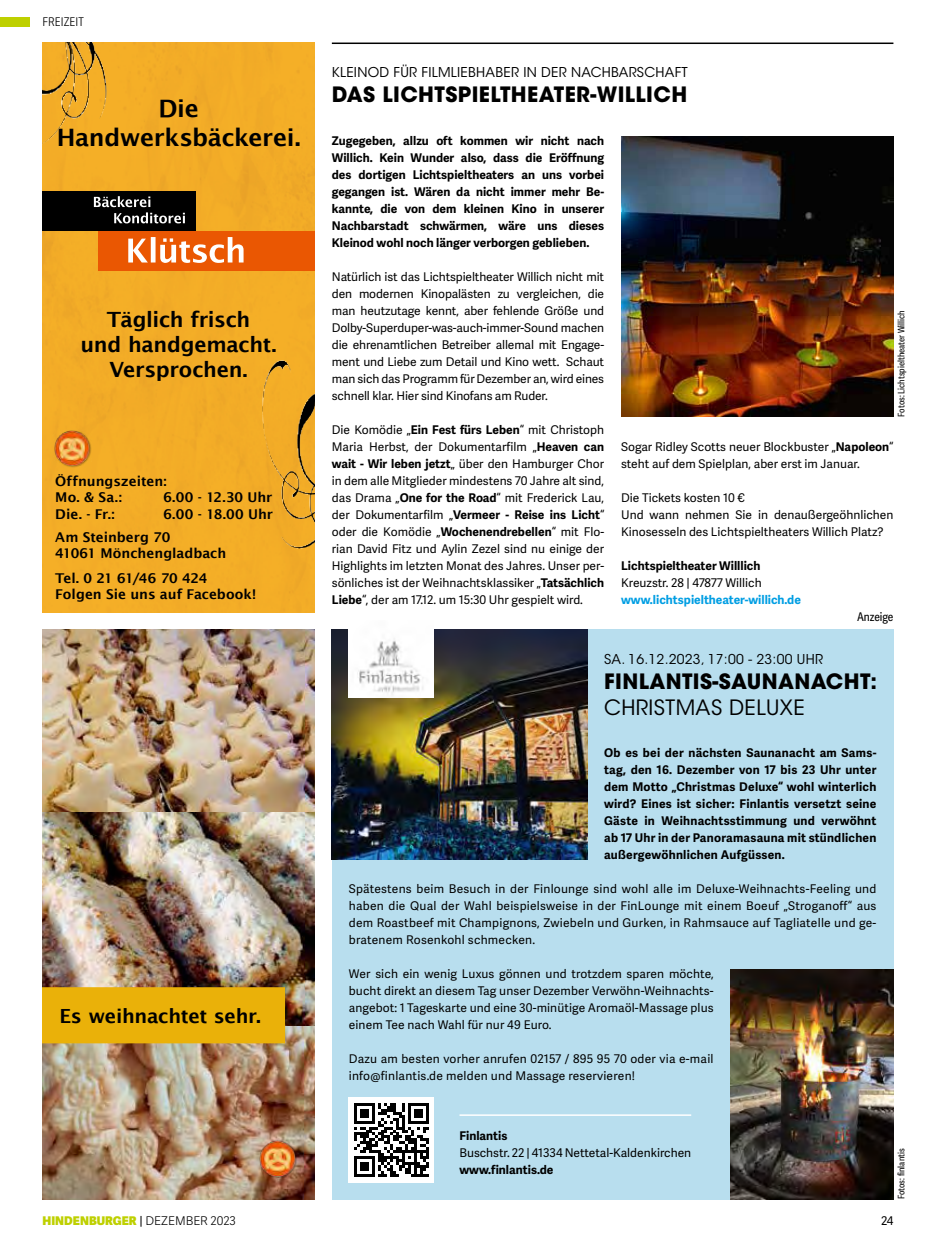
<style>
.page{position:relative;width:936px;height:1242px;background:#fff}
.page>*{position:absolute;margin:0;border:0;box-sizing:border-box;transform-origin:0 0}
.t1{font:700 24px/28.8px "Lucida Grande";letter-spacing:-.01em;color:#000;text-align:center}
.t2{font:700 21px "ITC Avant Garde Std";letter-spacing:.02em;color:#000}
.t3{font:600 21px/25.2px "Lucida Sans";letter-spacing:-.015em;color:#000;text-align:center}
.t4{font:21px "ITC Avant Garde Std";letter-spacing:.02em;color:#000}
.t5{font:700 19.5px "Lucida Grande";letter-spacing:-.015em;color:#000}
.t6{font:600 13.5px/16.2px "Lucida Sans";color:#000}
.t7{font:13.5px "ITC Avant Garde Std";letter-spacing:.02em;color:#000}
.t8{font:12px/17px "Adelle Sans";color:#000;text-align:justify}
.t9{font:700 12px/17px "Adelle Sans";color:#000;text-align:justify}
.t10{font:12px/17px "Adelle Sans";letter-spacing:.02em;color:#000}
.t11{font:700 12px "Adelle Sans";color:#009ee3}
.t12{font:800 12px "Adelle Sans";color:#bed000}
.t13{font:300 12px "Adelle Sans Cnd";letter-spacing:.01em;color:#000}
.t14{font:12px "Adelle Sans Cnd";color:#000}
.t15{font:9px "Adelle Sans Cnd";color:#000}
.s1{font-weight:700}
.s2{font-weight:400;color:#000}
.s3{font-weight:300;color:#000}
</style>
<div class="page">
<div style="left:332px;top:629px;width:561px;height:570px;background:#b8deee"></div>
<div style="left:43px;top:43px;width:272px;height:569px;background:#f3ad27"></div>
<img style="left:43px;top:43px;width:103px;height:105px">
<img style="left:250px;top:350px;width:65px;height:262px">
<div style="left:99px;top:231px;width:216px;height:40px;background:#ea5702"></div>
<svg style="left:128px;top:237px;width:115px;height:26px"></svg>
<div style="left:43px;top:191px;width:153px;height:40px;background:#000"></div>
<svg style="left:94px;top:196px;width:91px;height:27px"></svg>
<img style="left:46px;top:422px;width:51px;height:51px">
<img style="left:43px;top:629px;width:272px;height:183px">
<img style="left:43px;top:1025px;width:272px;height:174px">
<img style="left:43px;top:812px;width:272px;height:213px">
<div style="left:43px;top:987px;width:242px;height:56px;background:#eab109"></div>
<img style="left:252px;top:1132px;width:51px;height:52px">
<div style="left:0;top:17px;width:30px;height:9px;background:#bed000"></div>
<div style="left:349px;top:1097px;width:85px;height:85px;background:#fff"></div>
<svg style="left:354px;top:1103px;width:74px;height:74px"></svg>
<img style="left:332px;top:629px;width:255px;height:230px">
<img style="left:349px;top:629px;width:85px;height:68px">
<img style="left:730px;top:969px;width:163px;height:230px">
<hr style="left:459px;top:1114px;width:232px;height:2px;background:#fff">
<img style="left:621px;top:136px;width:272px;height:281px">
<hr style="left:332px;top:43px;width:561px;height:1px;background:#000">
<p class="t13" style="left:43px;top:15px;width:43px">FREIZEIT</p>
<h1 class="t1" style="left:57px;top:94px;width:245px">Die<br>Handwerksbäckerei.</h1>
<h2 class="t3" style="left:80px;top:306px;width:198px">Täglich frisch<br>und handgemacht.<br>Versprochen.</h2>
<p class="t6" style="left:55px;top:473px;width:113px">Öffnungszeiten:<br>Mo. &amp; Sa.:</p>
<p class="t6" style="left:163px;top:489px;width:111px">6.00 - 12.30 Uhr</p>
<p class="t6" style="left:55px;top:505px;width:61px">Die. - Fr.:</p>
<p class="t6" style="left:163px;top:505px;width:111px">6.00 - 18.00 Uhr</p>
<p class="t6" style="left:55px;top:529px;width:172px">Am Steinberg 70<br>41061 Mönchengladbach</p>
<p class="t6" style="left:55px;top:569px;width:202px">Tel. 0 21 61/46 70 424<br>Folgen Sie uns auf Facebook!</p>
<h3 class="t5" style="left:59px;top:1000px;width:203px">Es weihnachtet sehr.</h3>
<p class="t7" style="left:332px;top:63px;width:357px">KLEINOD FÜR FILMLIEBHABER IN DER NACHBARSCHAFT</p>
<h2 class="t2" style="left:332px;top:81px;width:357px">DAS LICHTSPIELTHEATER-WILLICH</h2>
<p class="t9" style="left:332px;top:132px;width:274px">Zugegeben, allzu oft kommen wir nicht nach Willich. Kein Wunder also, dass die Eröffnung des dortigen Lichtspieltheaters an uns vorbei gegangen ist. Wären da nicht immer mehr Be&shy;kannte, die von dem kleinen Kino in unserer Nachbarstadt schwärmen, wäre uns dieses Kleinod wohl noch länger verborgen geblieben.</p>
<p class="t8" style="left:332px;top:268px;width:274px">Natürlich ist das Lichtspieltheater Willich nicht mit den modernen Kinopalästen zu vergleichen, die man heutzutage kennt, aber fehlende Größe und Dolby-Superduper-was-auch-immer-Sound machen die ehrenamtlichen Betreiber allemal mit Engage&shy;ment und Liebe zum Detail und Kino wett. Schaut man sich das Programm für Dezember an, wird eines schnell klar. Hier sind Kinofans am Ruder.</p>
<p class="t8" style="left:332px;top:421px;width:274px">Die Komödie „<span class="s1">Ein Fest fürs Leben</span>“ mit Christoph Maria Herbst, der Dokumentarfilm „<span class="s1">Heaven can wait - Wir leben jetzt</span>„ über den Hamburger Chor in dem alle Mitglieder mindestens 70 Jahre alt sind, das Drama „<span class="s1">One for the Road</span>“ mit Frederick Lau, der Dokumentarfilm „<span class="s1">Vermeer - Reise ins Licht</span>“ oder die Komödie „<span class="s1">Wochenendrebellen</span>“ mit Flo&shy;rian David Fitz und Aylin Zezel sind nu einige der Highlights im letzten Monat des Jahres. Unser per&shy;sönliches ist der Weihnachtsklassiker „<span class="s1">Tatsächlich Liebe</span>“, der am 17.12. um 15:30 Uhr gespielt wird.</p>
<p class="t15" style="left:896px;top:417px;width:108px;rotate:-90deg">Fotos: Lichtspieltheater Willich</p>
<p class="t8" style="left:621px;top:438px;width:274px">Sogar Ridley Scotts neuer Blockbuster „<span class="s1">Napoleon</span>“ steht auf dem Spielplan, aber erst im Januar.</p>
<p class="t8" style="left:621px;top:489px;width:274px;text-align:left">Die Tickets kosten 10 €<br>Und wann nehmen Sie in denaußergeöhnlichen<br>Kinosesseln des Lichtspieltheaters Willich Platz?</p>
<p class="t9" style="left:621px;top:557px;width:141px">Lichtspieltheater Willlich</p>
<p class="t8" style="left:621px;top:574px;width:142px">Kreuzstr. 28 | 47877 Willich</p>
<p class="t11" style="left:621px;top:592px;width:181px">www.lichtspieltheater-willich.de</p>
<p class="t14" style="left:856px;top:610px;width:38px">Anzeige</p>
<p class="t7" style="left:604px;top:650px;width:220px">SA. 16.12.2023, 17:00 - 23:00 UHR</p>
<h2 class="t2" style="left:604px;top:667px;width:274px">FINLANTIS-SAUNANACHT:</h2>
<h2 class="t4" style="left:604px;top:694px;width:202px">CHRISTMAS DELUXE</h2>
<p class="t9" style="left:604px;top:744px;width:274px">Ob es bei der nächsten Saunanacht am Sams&shy;tag, den 16. Dezember von 17 bis 23 Uhr unter dem Motto „Christmas Deluxe“ wohl winterlich wird? Eines ist sicher: Finlantis versetzt seine Gäste in Weihnachtsstimmung und verwöhnt ab 17 Uhr in der Panoramasauna mit stündlichen außergewöhnlichen Aufgüssen.</p>
<p class="t8" style="left:349px;top:881px;width:529px">Spätestens beim Besuch in der Finlounge sind wohl alle im Deluxe-Weihnachts-Feeling und haben die Qual der Wahl beispielsweise in der FinLounge mit einem Boeuf „Stroganoff“ aus dem Roastbeef mit Champignons, Zwiebeln und Gurken, in Rahmsauce auf Tagliatelle und ge&shy;bratenem Rosenkohl schmecken.</p>
<p class="t8" style="left:349px;top:966px;width:366px">Wer sich ein wenig Luxus gönnen und trotzdem sparen möchte, bucht direkt an diesem Tag unser Dezember Verwöhn-Weihnachts&shy;angebot: 1 Tageskarte und eine 30-minütige Aromaöl-Massage plus einem Tee nach Wahl für nur 49 Euro.</p>
<p class="t10" style="left:349px;top:1051px;width:366px">Dazu am besten vorher anrufen 02157 / 895 95 70 oder via e-mail info@finlantis.de melden und Massage reservieren!</p>
<p class="t9" style="left:459px;top:1127px;width:49px">Finlantis</p>
<p class="t8" style="left:459px;top:1144px;width:233px">Buschstr. 22 | 41334 Nettetal-Kaldenkirchen</p>
<p class="t9" style="left:459px;top:1161px;width:95px">www.finlantis.de</p>
<p class="t15" style="left:896px;top:1199px;width:53px;rotate:-90deg">Fotos: finlantis</p>
<p class="t12" style="left:43px;top:1213px;width:195px">HINDENBURGER <span class="s2">|</span> <span class="s3">DEZEMBER 2023</span></p>
<p class="t8" style="left:880px;top:1212px;width:14px">24</p>
</div>
